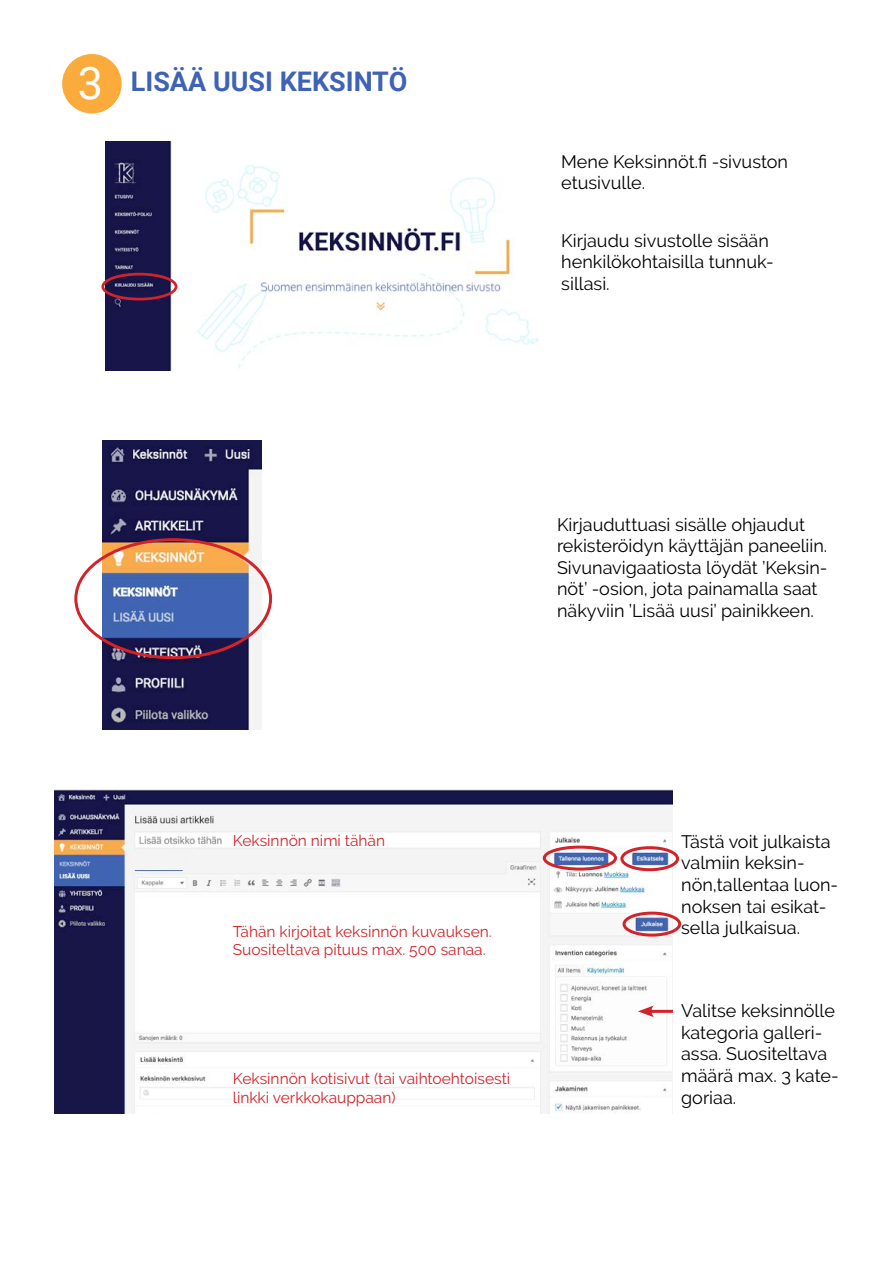
<style>
.page{position:relative;width:893px;height:1263px;background:#fff}
.page>*{position:absolute;margin:0;border:0;box-sizing:border-box;transform-origin:0 0}
.t1{font:700 27px "Roboto";color:#3e63b5}
.t2{font:18px/21.6px "Raleway";color:#000}
.t3{font:15.45px/18.6px "Raleway";color:#d2232a}
.s1{font-weight:400;font-size:45px;color:#fff}
</style>
<div class="page">
<div style="left:62px;top:54px;width:60px;height:60px;background:#fbab3c;border-radius:50%"></div>
<img style="left:106px;top:141px;width:433px;height:229px">
<div style="left:101px;top:273px;width:76px;height:27px;border:3px solid #d2232a;border-radius:50%"></div>
<img style="left:103px;top:441px;width:158px;height:289px">
<div style="left:74px;top:538px;width:198px;height:121px;border:3px solid #d2232a;border-radius:50%"></div>
<img style="left:54px;top:790px;width:619px;height:324px">
<div style="left:132px;top:855px;width:53px;height:15px;background:#f4f4f4"></div>
<hr style="left:648px;top:1010px;width:25px;height:3px;background:#d2232a">
<svg style="left:638px;top:1005px;width:16px;height:12px"></svg>
<div style="left:543px;top:845px;width:74px;height:25px;border:3px solid #d2232a;border-radius:50%"></div>
<div style="left:620px;top:846px;width:59px;height:25px;border:3px solid #d2232a;border-radius:50%"></div>
<div style="left:622px;top:911px;width:59px;height:25px;border:3px solid #d2232a;border-radius:50%"></div>
<h1 class="t1" style="left:78px;top:63px;width:331px"><span class="s1">3</span> LISÄÄ UUSI KEKSINTÖ</h1>
<p class="t2" style="left:561px;top:150px;width:228px">Mene Keksinnöt.fi -sivuston etusivulle.</p>
<p class="t2" style="left:561px;top:230px;width:214px">Kirjaudu sivustolle sisään henkilökohtaisilla tunnuk&shy;sillasi.</p>
<p class="t2" style="left:557px;top:513px;width:272px">Kirjauduttuasi sisälle ohjaudut rekisteröidyn käyttäjän paneeliin.<br>Sivunavigaatiosta löydät ’Keksin&shy;nöt’ -osion, jota painamalla saat näkyviin ’Lisää uusi’ painikkeen.</p>
<p class="t3" style="left:233px;top:831px;width:154px">Keksinnön nimi tähän</p>
<p class="t3" style="left:233px;top:922px;width:260px">Tähän kirjoitat keksinnön kuvauksen.<br>Suositeltava pituus max. 500 sanaa.</p>
<p class="t3" style="left:233px;top:1069px;width:279px">Keksinnön kotisivut (tai vaihtoehtoisesti linkki verkkokauppaan)</p>
<p class="t2" style="left:681px;top:831px;width:158px">Tästä voit julkaista valmiin keksin&shy;nön,tallentaa luon&shy;noksen tai esikat&shy;sella julkaisua.</p>
<p class="t2" style="left:681px;top:1000px;width:159px">Valitse keksinnölle kategoria galleri&shy;assa. Suositeltava määrä max. 3 kate&shy;goriaa.</p>
</div>
